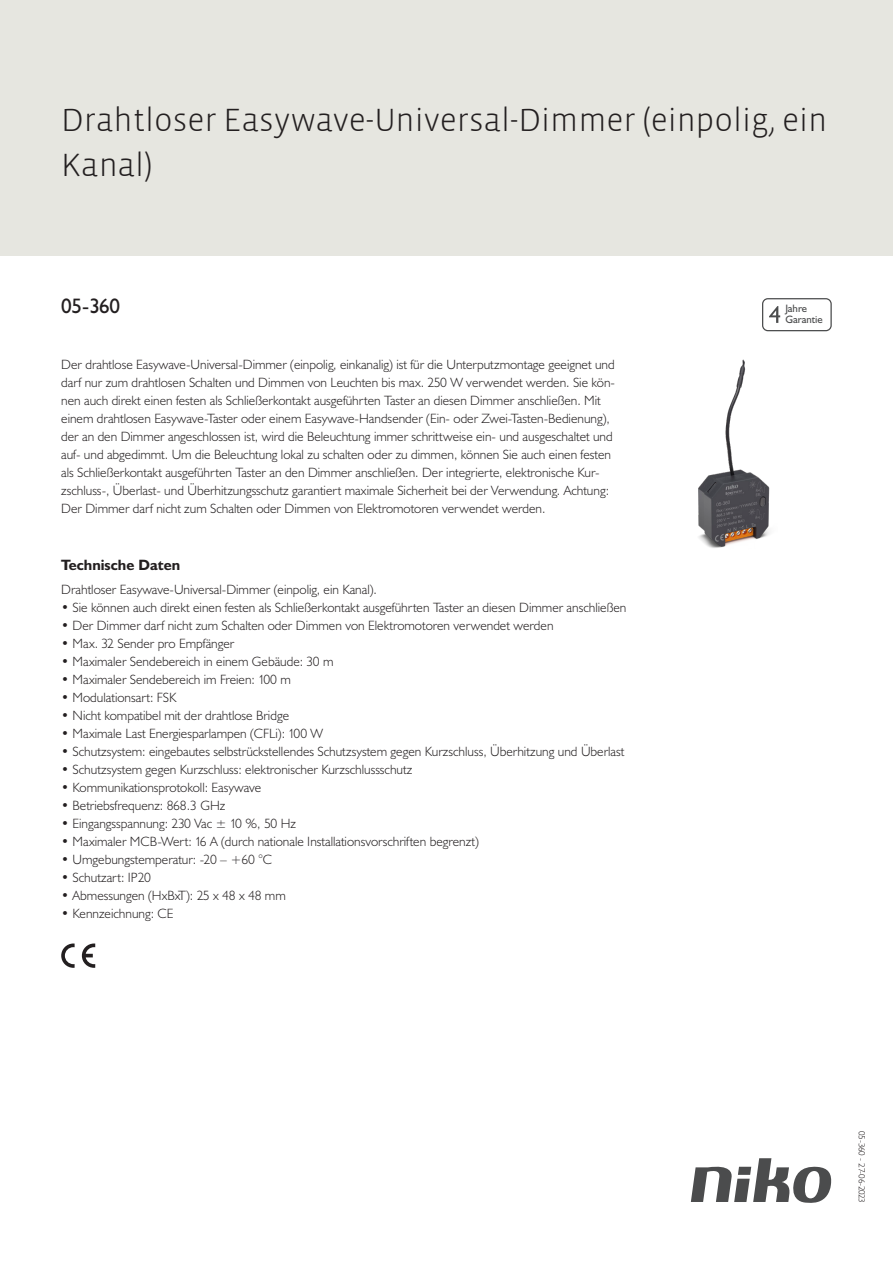
<style>
.page{position:relative;width:893px;height:1263px;background:#fff}
.page>*{position:absolute;margin:0;border:0;box-sizing:border-box;transform-origin:0 0}
.Title_datasheets{font:300 33px/45px "Vista Sans";color:#231f20}
.Article_number{font:21px "Humanist 521 BT";color:#231f20}
.Titles_parts{font:700 15px "Humanist 521 BT";color:#231f20}
.Platte_tekst_CAB{font:300 13.5px/18px "Humanist 521 BT";color:#231f20}
.USP_Bullets{font:300 13.5px "Humanist 521 BT";color:#231f20}
.t1{font:10.8px/10.8px "Humanist 521 BT";color:#4b4c4d}
.Revision{font:300 9px "Humanist 521 BT";letter-spacing:-.035em;color:#231f20}
</style>
<div class="page">
<svg style="left:691px;top:1158px;width:141px;height:45px"></svg>
<div style="left:0;top:0;width:893px;height:255px;background:#e6e6e0"></div>
<svg style="left:82px;top:943px;width:13px;height:25px"></svg>
<svg style="left:61px;top:943px;width:14px;height:25px"></svg>
<svg style="left:762px;top:298px;width:70px;height:33px"></svg>
<img style="left:698px;top:359px;width:72px;height:189px">
<p class="Title_datasheets" style="left:61px;top:98px;width:767px">Drahtloser Easywave-Universal-Dimmer (einpolig, ein<br>Kanal)</p>
<p class="Article_number" style="left:61px;top:293px;width:60px">05-360</p>
<p class="t1" style="left:785px;top:303px;width:39px">Jahre<br>Garantie</p>
<p class="Platte_tekst_CAB" style="left:61px;top:355px;width:555px">Der drahtlose Easywave-Universal-Dimmer (einpolig, einkanalig) ist für die Unterputzmontage geeignet und darf nur zum drahtlosen Schalten und Dimmen von Leuchten bis max. 250 W verwendet werden. Sie kön&shy;nen auch direkt einen festen als Schließerkontakt ausgeführten Taster an diesen Dimmer anschließen. Mit einem drahtlosen Easywave-Taster oder einem Easywave-Handsender (Ein- oder Zwei-Tasten-Bedienung), der an den Dimmer angeschlossen ist, wird die Beleuchtung immer schrittweise ein- und ausgeschaltet und auf- und abgedimmt. Um die Beleuchtung lokal zu schalten oder zu dimmen, können Sie auch einen festen als Schließerkontakt ausgeführten Taster an den Dimmer anschließen. Der integrierte, elektronische Kur&shy;zschluss-, Überlast- und Überhitzungsschutz garantiert maximale Sicherheit bei der Verwendung. Achtung:<br>Der Dimmer darf nicht zum Schalten oder Dimmen von Elektromotoren verwendet werden.</p>
<p class="Titles_parts" style="left:61px;top:555px;width:120px">Technische Daten</p>
<p class="Platte_tekst_CAB" style="left:61px;top:580px;width:317px">Drahtloser Easywave-Universal-Dimmer (einpolig, ein Kanal).</p>
<p class="USP_Bullets" style="left:61px;top:599px;width:567px">• Sie können auch direkt einen festen als Schließerkontakt ausgeführten Taster an diesen Dimmer anschließen</p>
<p class="USP_Bullets" style="left:61px;top:617px;width:494px">• Der Dimmer darf nicht zum Schalten oder Dimmen von Elektromotoren verwendet werden</p>
<p class="USP_Bullets" style="left:61px;top:635px;width:175px">• Max. 32 Sender pro Empfänger</p>
<p class="USP_Bullets" style="left:61px;top:653px;width:274px">• Maximaler Sendebereich in einem Gebäude: 30 m</p>
<p class="USP_Bullets" style="left:61px;top:671px;width:231px">• Maximaler Sendebereich im Freien: 100 m</p>
<p class="USP_Bullets" style="left:61px;top:689px;width:117px">• Modulationsart: FSK</p>
<p class="USP_Bullets" style="left:61px;top:707px;width:229px">• Nicht kompatibel mit der drahtlose Bridge</p>
<p class="USP_Bullets" style="left:61px;top:725px;width:263px">• Maximale Last Energiesparlampen (CFLi): 100 W</p>
<p class="USP_Bullets" style="left:61px;top:743px;width:565px">• Schutzsystem: eingebautes selbstrückstellendes Schutzsystem gegen Kurzschluss, Überhitzung und Überlast</p>
<p class="USP_Bullets" style="left:61px;top:761px;width:353px">• Schutzsystem gegen Kurzschluss: elektronischer Kurzschlussschutz</p>
<p class="USP_Bullets" style="left:61px;top:779px;width:202px">• Kommunikationsprotokoll: Easywave</p>
<p class="USP_Bullets" style="left:61px;top:797px;width:166px">• Betriebsfrequenz: 868.3 GHz</p>
<p class="USP_Bullets" style="left:61px;top:815px;width:236px">• Eingangsspannung: 230 Vac ± 10 %, 50 Hz</p>
<p class="USP_Bullets" style="left:61px;top:833px;width:419px">• Maximaler MCB-Wert: 16 A (durch nationale Installationsvorschriften begrenzt)</p>
<p class="USP_Bullets" style="left:61px;top:851px;width:212px">• Umgebungstemperatur: -20 – +60 °C</p>
<p class="USP_Bullets" style="left:61px;top:869px;width:91px">• Schutzart: IP20</p>
<p class="USP_Bullets" style="left:61px;top:887px;width:226px">• Abmessungen (HxBxT): 25 x 48 x 48 mm</p>
<p class="USP_Bullets" style="left:61px;top:905px;width:114px">• Kennzeichnung: CE</p>
<p class="Revision" style="left:868px;top:1131px;width:73px;rotate:90deg">05-360 - 27-06-2023</p>
</div>
